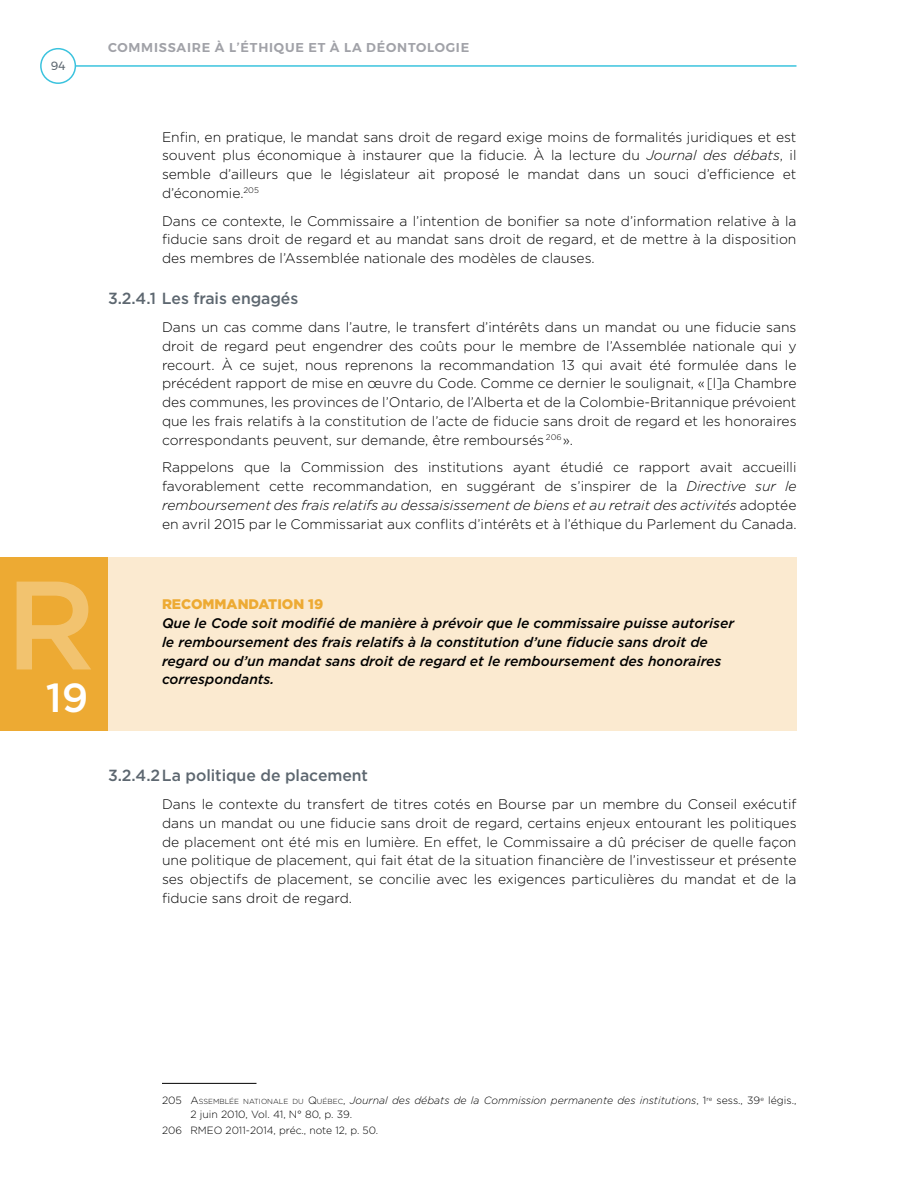
<style>
.page{position:relative;width:918px;height:1188px;background:#fff}
.page>*{position:absolute;margin:0;border:0;box-sizing:border-box;transform-origin:0 0}
.t1{font:500 40.5px "Gotham";color:#fff}
.t2{font:500 16.2px "Gotham";letter-spacing:-.005em;color:#5d6770}
.t3{font:300 13.8px/18.8px "Gotham";color:#000;text-align:justify}
.t4{font:italic 500 13.8px/18.8px "Gotham";color:#000}
.t5{font:900 13.8px "Gotham";color:#edaa33}
.t6{font:600 12.75px "Montserrat";letter-spacing:.06em;color:#a1a2a8}
.t7{font:12px "Montserrat";color:#5d6770}
.t8{font:italic 300 10.5px/13.5px "Gotham";color:#000}
.t9{font:300 10.5px "Gotham";color:#000}
.s1{font-style:italic}
.s2{font-style:normal}
.s3{font-style:normal;font-size:7.35px}
</style>
<div class="page">
<hr style="left:56px;top:65px;width:740px;height:2px;background:#3bc3de">
<div style="left:41px;top:49px;width:34px;height:34px;background:#fff;border-radius:50%"></div>
<div style="left:40px;top:48px;width:36px;height:36px;border:2px solid #3bc3de;border-radius:50%"></div>
<hr style="left:162px;top:1083px;width:94px;height:1px;background:#000">
<div style="left:108px;top:557px;width:688px;height:174px;background:#fbead0"></div>
<div style="left:0;top:557px;width:108px;height:174px;background:#edaa33"></div>
<svg style="left:17px;top:582px;width:74px;height:87px"></svg>
<p class="t7" style="left:51px;top:56px;width:16px">94</p>
<p class="t6" style="left:108px;top:38px;width:363px">COMMISSAIRE À L’ÉTHIQUE ET À LA DÉONTOLOGIE</p>
<p class="t3" style="left:162px;top:127px;width:636px">Enfin, en pratique, le mandat sans droit de regard exige moins de formalités juridiques et est souvent plus économique à instaurer que la fiducie. À la lecture du <span class="s1">Journal des débats</span>, il semble d’ailleurs que le législateur ait proposé le mandat dans un souci d’efficience et d’économie.<sup>205</sup></p>
<p class="t3" style="left:162px;top:211px;width:636px">Dans ce contexte, le Commissaire a l’intention de bonifier sa note d’information relative à la fiducie sans droit de regard et au mandat sans droit de regard, et de mettre à la disposition des membres de l’Assemblée nationale des modèles de clauses.</p>
<p class="t2" style="left:108px;top:288px;width:192px">3.2.4.1 Les frais engagés</p>
<p class="t3" style="left:162px;top:317px;width:636px">Dans un cas comme dans l’autre, le transfert d’intérêts dans un mandat ou une fiducie sans droit de regard peut engendrer des coûts pour le membre de l’Assemblée nationale qui y recourt. À ce sujet, nous reprenons la recommandation 13 qui avait été formulée dans le précédent rapport de mise en œuvre du Code. Comme ce dernier le soulignait, « [l]a Chambre des communes, les provinces de l’Ontario, de l’Alberta et de la Colombie-Britannique prévoient que les frais relatifs à la constitution de l’acte de fiducie sans droit de regard et les honoraires correspondants peuvent, sur demande, être remboursés <sup>206</sup> ».</p>
<p class="t3" style="left:162px;top:458px;width:636px">Rappelons que la Commission des institutions ayant étudié ce rapport avait accueilli favorablement cette recommandation, en suggérant de s’inspirer de la <span class="s1">Directive sur le remboursement des frais relatifs au dessaisissement de biens et au retrait des activités</span> adoptée en avril 2015 par le Commissariat aux conflits d’intérêts et à l’éthique du Parlement du Canada.</p>
<h1 class="t1" style="left:46px;top:671px;width:44px">19</h1>
<p class="t5" style="left:162px;top:595px;width:163px">RECOMMANDATION 19</p>
<p class="t4" style="left:162px;top:614px;width:574px">Que le Code soit modifié de manière à prévoir que le commissaire puisse autoriser le remboursement des frais relatifs à la constitution d’une fiducie sans droit de regard ou d’un mandat sans droit de regard et le remboursement des honoraires correspondants.</p>
<p class="t2" style="left:108px;top:765px;width:262px">3.2.4.2La politique de placement</p>
<p class="t3" style="left:162px;top:794px;width:636px">Dans le contexte du transfert de titres cotés en Bourse par un membre du Conseil exécutif dans un mandat ou une fiducie sans droit de regard, certains enjeux entourant les politiques de placement ont été mis en lumière. En effet, le Commissaire a dû préciser de quelle façon une politique de placement, qui fait état de la situation financière de l’investisseur et présente ses objectifs de placement, se concilie avec les exigences particulières du mandat et de la fiducie sans droit de regard.</p>
<p class="t8" style="left:191px;top:1093px;width:607px;text-indent:-29px"><span class="s2">205</span> <span class="s2">A</span><span class="s3">SSEMBLÉE NATIONALE DU</span> <span class="s2">Q</span> <span class="s3">UÉBEC</span><span class="s2">,</span> Journal des débats de la Commission permanente des institutions<span class="s2">, 1</span><sup>re</sup> <span class="s2">sess., 39</span><sup>e</sup> <span class="s2">légis.,<br>2 juin 2010, Vol. 41, N° 80, p. 39.</span></p>
<p class="t9" style="left:162px;top:1124px;width:218px">206 RMEO 2011-2014, préc., note 12, p. 50.</p>
</div>
